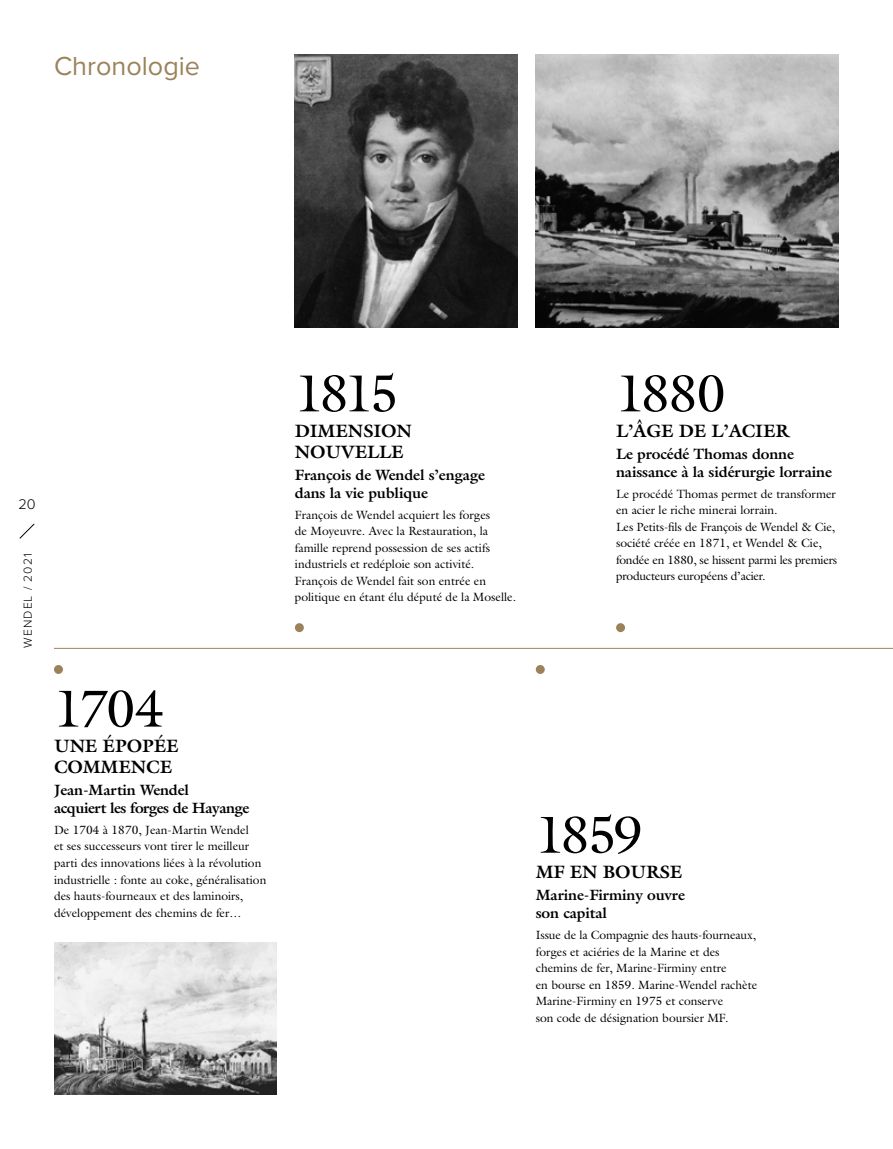
<style>
.page{position:relative;width:893px;height:1149px;background:#fff}
.page>*{position:absolute;margin:0;border:0;box-sizing:border-box;transform-origin:0 0}
.t1{font:52.5px "Galliard Std";letter-spacing:-.065em;color:#000}
.t2{font:27px "Proxima Nova";color:#9b825a}
.t3{font:700 18px/21px "Galliard Std";letter-spacing:-.01em;color:#000}
.t4{font:700 15px/18px "Galliard Std";letter-spacing:-.01em;color:#000}
.t5{font:700 15px/18px "Galliard Std";letter-spacing:-.03em;color:#000}
.t6{font:300 14.55px "Proxima Nova";color:#000}
.t7{font:12px/16.5px "Galliard Std";color:#000}
.t8{font:300 12px "Proxima Nova";letter-spacing:.09em;color:#000}
</style>
<div class="page">
<svg style="left:19px;top:523px;width:16px;height:16px"></svg>
<img style="left:54px;top:942px;width:223px;height:152px">
<img style="left:295px;top:54px;width:223px;height:273px">
<img style="left:536px;top:54px;width:303px;height:273px">
<hr style="left:54px;top:647px;width:839px;height:1px;background:#9b825a">
<svg style="left:54px;top:664px;width:9px;height:9px"></svg>
<div style="left:536px;top:664px;width:9px;height:9px;background:#9b825a;border-radius:50%"></div>
<div style="left:295px;top:623px;width:9px;height:9px;background:#9b825a;border-radius:50%"></div>
<div style="left:616px;top:623px;width:9px;height:9px;background:#9b825a;border-radius:50%"></div>
<h2 class="t2" style="left:54px;top:46px;width:148px">Chronologie</h2>
<p class="t6" style="left:18px;top:493px;width:19px">20</p>
<p class="t8" style="left:19px;top:647px;width:96px;rotate:-90deg">WENDEL / 2021</p>
<h1 class="t1" style="left:54px;top:675px;width:112px">1704</h1>
<h3 class="t3" style="left:54px;top:734px;width:126px">UNE ÉPOPÉE<br>COMMENCE</h3>
<p class="t5" style="left:54px;top:780px;width:197px">Jean-Martin Wendel<br>acquiert les forges de Hayange</p>
<p class="t7" style="left:54px;top:821px;width:214px">De 1704 à 1870, Jean-Martin Wendel<br>et ses successeurs vont tirer le meilleur parti des innovations liées à la révolution industrielle : fonte au coke, généralisation des hauts-fourneaux et des laminoirs, développement des chemins de fer…</p>
<h1 class="t1" style="left:295px;top:360px;width:106px">1815</h1>
<h3 class="t3" style="left:295px;top:419px;width:119px">DIMENSION<br>NOUVELLE</h3>
<p class="t4" style="left:295px;top:465px;width:192px">François de Wendel s’engage dans la vie publique</p>
<p class="t7" style="left:295px;top:506px;width:223px">François de Wendel acquiert les forges<br>de Moyeuvre. Avec la Restauration, la famille reprend possession de ses actifs industriels et redéploie son activité.<br>François de Wendel fait son entrée en politique en étant élu député de la Moselle.</p>
<h1 class="t1" style="left:616px;top:360px;width:111px">1880</h1>
<h3 class="t3" style="left:616px;top:419px;width:175px">L’ÂGE DE L’ACIER</h3>
<p class="t4" style="left:616px;top:444px;width:217px">Le procédé Thomas donne naissance à la sidérurgie lorraine</p>
<p class="t7" style="left:616px;top:485px;width:223px">Le procédé Thomas permet de transformer en acier le riche minerai lorrain.<br>Les Petits-fils de François de Wendel &amp; Cie, société créée en 1871, et Wendel &amp; Cie, fondée en 1880, se hissent parmi les premiers producteurs européens d’acier.</p>
<h1 class="t1" style="left:536px;top:801px;width:109px">1859</h1>
<h3 class="t3" style="left:536px;top:860px;width:148px">MF EN BOURSE</h3>
<p class="t4" style="left:536px;top:885px;width:151px">Marine-Firminy ouvre son capital</p>
<p class="t7" style="left:536px;top:926px;width:223px">Issue de la Compagnie des hauts-fourneaux, forges et aciéries de la Marine et des chemins de fer, Marine-Firminy entre<br>en bourse en 1859. Marine-Wendel rachète Marine-Firminy en 1975 et conserve<br>son code de désignation boursier MF.</p>
</div>
